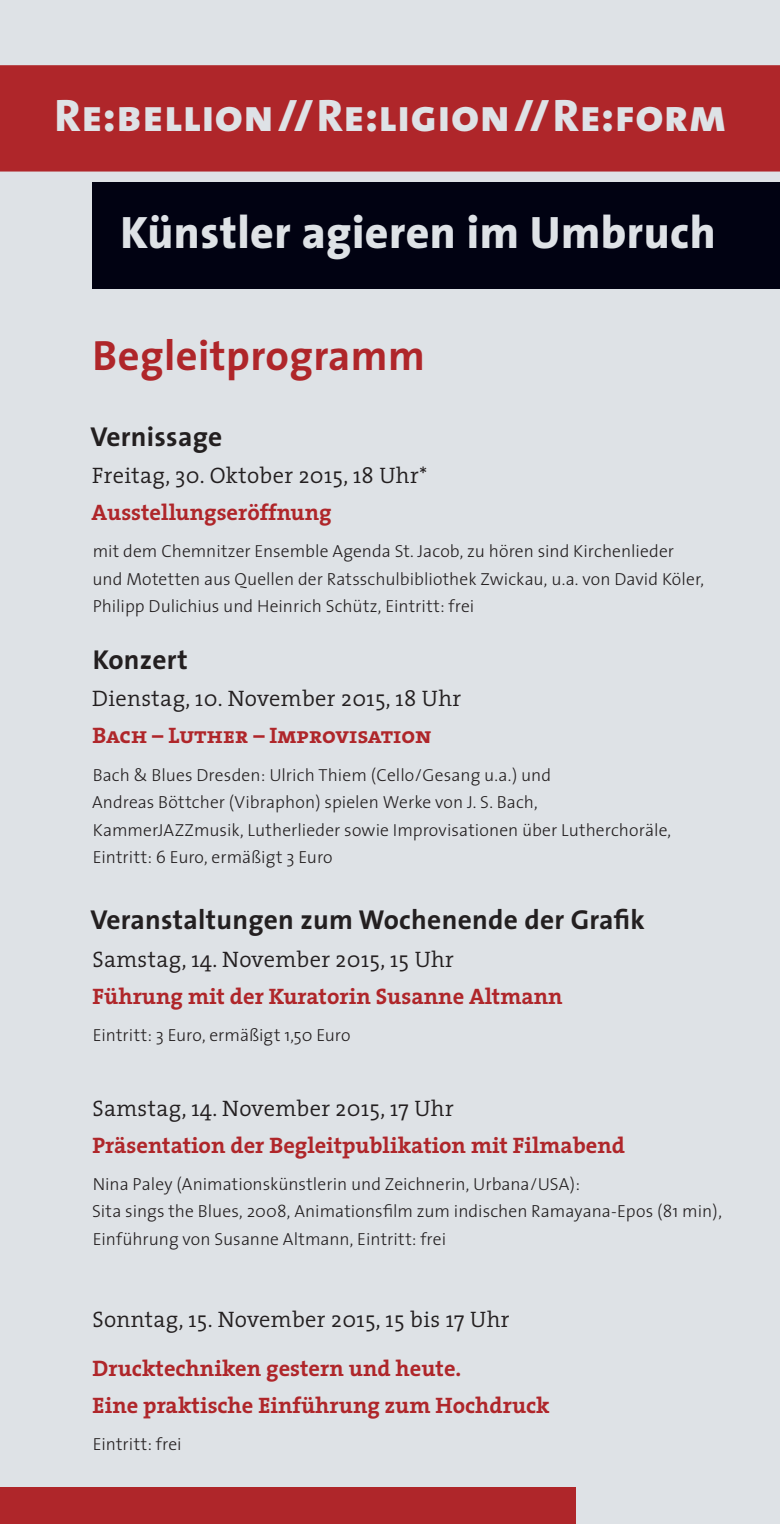
<style>
.page{position:relative;width:780px;height:1524px;background:#dee2e6}
.page>*{position:absolute;margin:0;border:0;box-sizing:border-box;transform-origin:0 0}
.t1{font:45.75px "The Sans Extra Bold Caps";letter-spacing:.01em;color:#dee2e6}
.t2{font:800 45.75px "The Sans";letter-spacing:.01em;color:#dee2e6}
.Headline_17_21_pt{font:700 42.5px "The Sans";letter-spacing:.01em;color:#af262a}
.Subline_11_16_pt{font:700 27.5px "The Sans";letter-spacing:.01em;color:#231f20}
.Fließtext_9_11_pt_ro{font:700 22.5px/37.2px "The Serif";color:#af262a}
.Kurztext_7_11_pt{font:300 22.5px "The Serif";letter-spacing:.015em;color:#231f20}
.Fließtext_9_11_pt{font:300 22.5px "The Serif";letter-spacing:.015em;color:#231f20}
.Fließtext_9_11_pt_ro-2{font:22.5px "The Serif Bold Caps";color:#af262a}
.Kurztext_7_11_pt-2{font:300 17.5px/27.5px "The Sans";letter-spacing:.005em;color:#231f20}
.Fließtext_9_11_pt_ro-3{font:300 17.5px/27.5px "The Sans";letter-spacing:.005em;color:#231f20}
</style>
<div class="page">
<div style="left:92px;top:182px;width:688px;height:106px;background:#010212"></div>
<div style="left:2px;top:68px;width:775px;height:101px;background:#af262a"></div>
<div style="left:0;top:65px;width:780px;height:106px;border:5px solid #af262a"></div>
<div style="left:0;top:1487px;width:575px;height:37px;background:#af262a"></div>
<p class="t1" style="left:55px;top:77px;width:673px">Re:bellion // Re:ligion // Re:form</p>
<p class="t2" style="left:120px;top:194px;width:596px">Künstler agieren im Umbruch</p>
<p class="Headline_17_21_pt" style="left:93px;top:320px;width:334px">Begleitprogramm</p>
<p class="Subline_11_16_pt" style="left:91px;top:413px;width:133px">Vernissage</p>
<p class="Fließtext_9_11_pt" style="left:92px;top:457px;width:336px">Freitag, 30. Oktober 2015, 18 Uhr*</p>
<p class="Fließtext_9_11_pt_ro" style="left:91px;top:493px;width:242px">Ausstellungseröffnung</p>
<p class="Fließtext_9_11_pt_ro-3" style="left:92px;top:537px;width:613px">mit dem Chemnitzer Ensemble Agenda St. Jacob, zu hören sind Kirchenlieder und Motetten aus Quellen der Ratsschulbibliothek Zwickau, u.a. von David Köler,<br>Philipp Dulichius und Heinrich Schütz, Eintritt: frei</p>
<p class="Subline_11_16_pt" style="left:93px;top:636px;width:96px">Konzert</p>
<p class="Kurztext_7_11_pt" style="left:92px;top:680px;width:370px">Dienstag, 10. November 2015, 18 Uhr</p>
<p class="Fließtext_9_11_pt_ro-2" style="left:93px;top:717px;width:340px">Bach – Luther – Improvisation</p>
<p class="Kurztext_7_11_pt-2" style="left:92px;top:760px;width:580px">Bach &amp; Blues Dresden: Ulrich Thiem (Cello/Gesang u.a.) und<br>Andreas Böttcher (Vibraphon) spielen Werke von J. S. Bach, KammerJAZZmusik, Lutherlieder sowie Improvisationen über Lutherchoräle, Eintritt: 6 Euro, ermäßigt 3 Euro</p>
<p class="Subline_11_16_pt" style="left:91px;top:897px;width:555px">Veranstaltungen zum Wochenende der Grafik</p>
<p class="Fließtext_9_11_pt" style="left:92px;top:940px;width:363px">Samstag, 14. November 2015, 15 Uhr</p>
<p class="Fließtext_9_11_pt_ro" style="left:93px;top:977px;width:471px">Führung mit der Kuratorin Susanne Altmann</p>
<p class="Kurztext_7_11_pt-2" style="left:93px;top:1021px;width:259px">Eintritt: 3 Euro, ermäßigt 1,50 Euro</p>
<p class="Kurztext_7_11_pt" style="left:92px;top:1089px;width:363px">Samstag, 14. November 2015, 17 Uhr</p>
<p class="Fließtext_9_11_pt_ro" style="left:93px;top:1126px;width:534px">Präsentation der Begleitpublikation mit Filmabend</p>
<p class="Kurztext_7_11_pt-2" style="left:92px;top:1169px;width:631px">Nina Paley (Animationskünstlerin und Zeichnerin, Urbana/USA):<br>Sita sings the Blues, 2008, Animationsfilm zum indischen Ramayana-Epos (81 min),<br>Einführung von Susanne Altmann, Eintritt: frei</p>
<p class="Kurztext_7_11_pt" style="left:92px;top:1301px;width:418px">Sonntag, 15. November 2015, 15 bis 17 Uhr</p>
<p class="Fließtext_9_11_pt_ro" style="left:93px;top:1349px;width:458px">Drucktechniken gestern und heute.<br>Eine praktische Einführung zum Hochdruck</p>
<p class="Kurztext_7_11_pt-2" style="left:93px;top:1430px;width:90px">Eintritt: frei</p>
</div>
